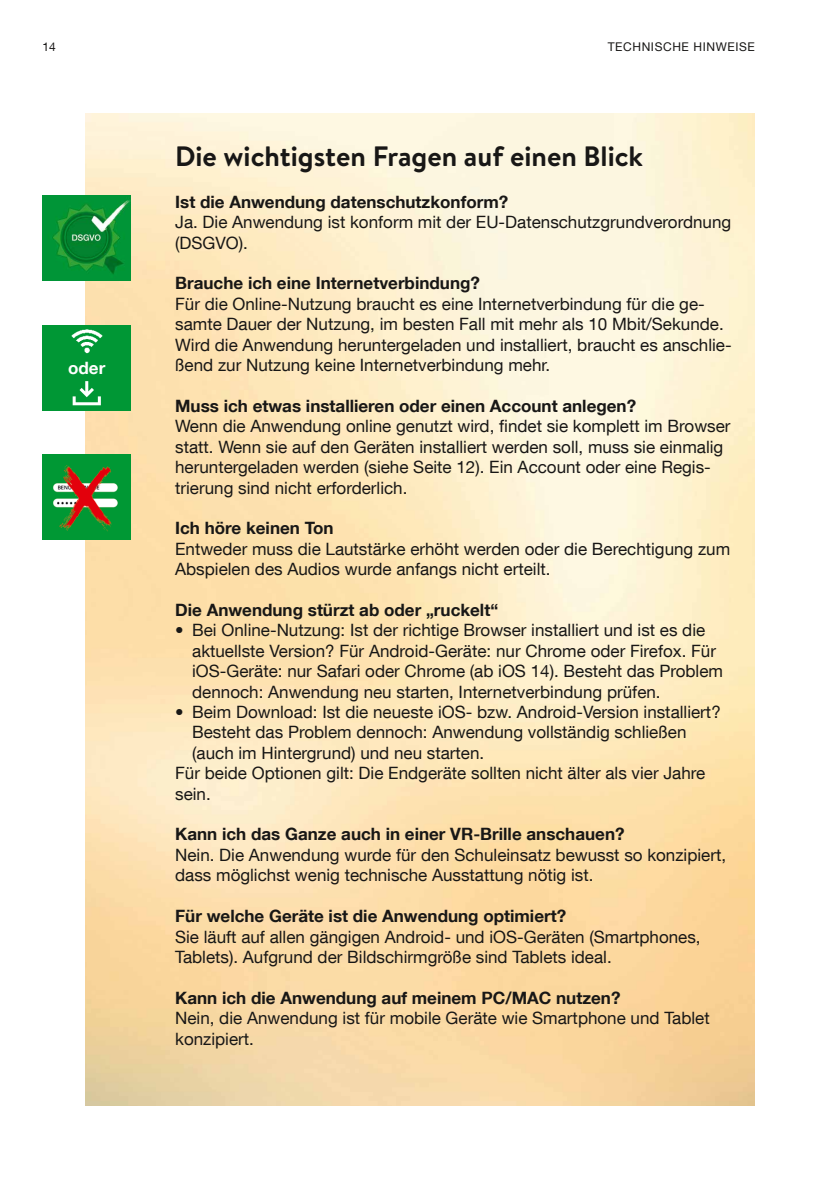
<style>
.page{position:relative;width:840px;height:1191px;background:#fff}
.page>*{position:absolute;margin:0;border:0;box-sizing:border-box;transform-origin:0 0}
.t1{font:700 28px "Brandon Text";color:#181716}
.t2{font:17px/20.4px "Helvetica Neue LT Com";color:#181716}
.t3{font:700 17px "Helvetica Neue LT Com";color:#181716}
.t4{font:700 17px "Helvetica Neue LT Com";color:#fff}
.t5{font:12px "Helvetica Neue LT Com";letter-spacing:.05em;color:#181716}
</style>
<div class="page">
<img style="left:85px;top:114px;width:669px;height:991px">
<img style="left:43px;top:196px;width:88px;height:85px">
<img style="left:43px;top:454px;width:88px;height:85px">
<div style="left:43px;top:325px;width:88px;height:85px;background:#009735"></div>
<img style="left:68px;top:329px;width:37px;height:25px">
<svg style="left:73px;top:381px;width:28px;height:24px"></svg>
<p class="t5" style="left:43px;top:39px;width:15px">14</p>
<p class="t5" style="left:607px;top:39px;width:148px">TECHNISCHE HINWEISE</p>
<p class="t4" style="left:68px;top:357px;width:39px">oder</p>
<h1 class="t1" style="left:175px;top:137px;width:469px">Die wichtigsten Fragen auf einen Blick</h1>
<p class="t3" style="left:175px;top:191px;width:334px">Ist die Anwendung datenschutzkonform?</p>
<p class="t2" style="left:175px;top:212px;width:557px">Ja. Die Anwendung ist konform mit der EU-Datenschutzgrundverordnung (DSGVO).</p>
<p class="t3" style="left:175px;top:273px;width:306px">Brauche ich eine Internetverbindung?</p>
<p class="t2" style="left:175px;top:293px;width:557px">Für die Online-Nutzung braucht es eine Internetverbindung für die ge&shy;samte Dauer der Nutzung, im besten Fall mit mehr als 10 Mbit/Sekunde.<br>Wird die Anwendung heruntergeladen und installiert, braucht es anschlie&shy;ßend zur Nutzung keine Internetverbindung mehr.</p>
<p class="t3" style="left:175px;top:395px;width:462px">Muss ich etwas installieren oder einen Account anlegen?</p>
<p class="t2" style="left:175px;top:416px;width:556px">Wenn die Anwendung online genutzt wird, findet sie komplett im Browser statt. Wenn sie auf den Geräten installiert werden soll, muss sie einmalig heruntergeladen werden (siehe Seite 12). Ein Account oder eine Regis&shy;trierung sind nicht erforderlich.</p>
<p class="t3" style="left:175px;top:517px;width:160px">Ich höre keinen Ton</p>
<p class="t2" style="left:175px;top:538px;width:556px">Entweder muss die Lautstärke erhöht werden oder die Berechtigung zum<br>Abspielen des Audios wurde anfangs nicht erteilt.</p>
<p class="t3" style="left:175px;top:599px;width:324px">Die Anwendung stürzt ab oder „ruckelt“</p>
<p class="t2" style="left:192px;top:620px;width:532px;text-indent:-17px">• Bei Online-Nutzung: Ist der richtige Browser installiert und ist es die aktuellste Version? Für Android-Geräte: nur Chrome oder Firefox. Für iOS-Geräte: nur Safari oder Chrome (ab iOS 14). Besteht das Problem dennoch: Anwendung neu starten, Internetverbindung prüfen.</p>
<p class="t2" style="left:175px;top:701px;width:547px">• Beim Download: Ist die neueste iOS- bzw. Android-Version installiert?</p>
<p class="t2" style="left:192px;top:722px;width:495px">Besteht das Problem dennoch: Anwendung vollständig schließen</p>
<p class="t2" style="left:192px;top:742px;width:293px">(auch im Hintergrund) und neu starten.</p>
<p class="t2" style="left:175px;top:762px;width:531px">Für beide Optionen gilt: Die Endgeräte sollten nicht älter als vier Jahre</p>
<p class="t2" style="left:175px;top:783px;width:37px">sein.</p>
<p class="t3" style="left:175px;top:823px;width:450px">Kann ich das Ganze auch in einer VR-Brille anschauen?</p>
<p class="t2" style="left:175px;top:844px;width:552px">Nein. Die Anwendung wurde für den Schuleinsatz bewusst so konzipiert, dass möglichst wenig technische Ausstattung nötig ist.</p>
<p class="t3" style="left:175px;top:905px;width:392px">Für welche Geräte ist die Anwendung optimiert?</p>
<p class="t2" style="left:175px;top:926px;width:526px">Sie läuft auf allen gängigen Android- und iOS-Geräten (Smartphones,<br>Tablets). Aufgrund der Bildschirmgröße sind Tablets ideal.</p>
<p class="t3" style="left:175px;top:987px;width:446px">Kann ich die Anwendung auf meinem PC/MAC nutzen?</p>
<p class="t2" style="left:175px;top:1007px;width:536px">Nein, die Anwendung ist für mobile Geräte wie Smartphone und Tablet konzipiert.</p>
</div>
